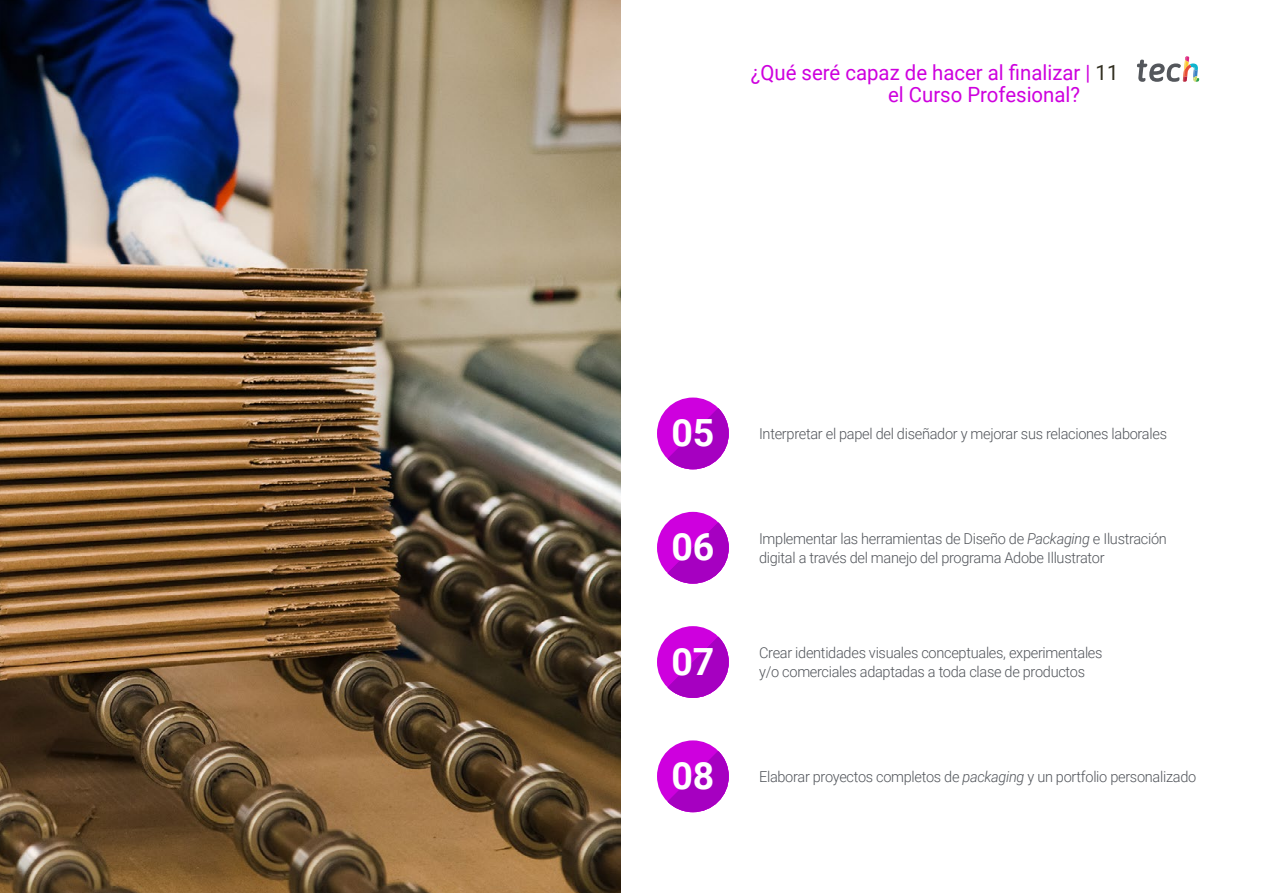
<style>
.page{position:relative;width:1263px;height:893px;background:#fff}
.page>*{position:absolute;margin:0;border:0;box-sizing:border-box;transform-origin:0 0}
.t1{font:700 37.5px "Roboto";color:#fff}
.t2{font:21px/22.5px "Roboto";color:#ce00de}
.t3{font:300 15px/19.5px "Roboto";letter-spacing:-.02em;color:#52555b}
.s1{color:#312e20}
.s2{font-style:italic}
</style>
<div class="page">
<img style="left:0;top:0;width:621px;height:893px">
<svg style="left:1137px;top:56px;width:62px;height:26px"></svg>
<div style="left:657px;top:512px;width:72px;height:72px;background:#ce00de;border-radius:50%"></div>
<svg style="left:667px;top:522px;width:62px;height:62px"></svg>
<div style="left:657px;top:740px;width:72px;height:72px;background:#ce00de;border-radius:50%"></div>
<svg style="left:667px;top:751px;width:62px;height:61px"></svg>
<div style="left:657px;top:626px;width:72px;height:72px;background:#ce00de;border-radius:50%"></div>
<svg style="left:667px;top:637px;width:62px;height:61px"></svg>
<div style="left:657px;top:398px;width:72px;height:71px;background:#ce00de;border-radius:50%"></div>
<svg style="left:667px;top:408px;width:62px;height:61px"></svg>
<h2 class="t2" style="left:888px;top:60px;width:232px;text-indent:-137px">¿Qué seré capaz de hacer al finalizar | <span class="s1">11 </span>el Curso Profesional?</h2>
<h1 class="t1" style="left:671px;top:407px;width:45px">05</h1>
<p class="t3" style="left:759px;top:423px;width:409px">Interpretar el papel del diseñador y mejorar sus relaciones laborales</p>
<h1 class="t1" style="left:671px;top:521px;width:45px">06</h1>
<p class="t3" style="left:759px;top:528px;width:409px">Implementar las herramientas de Diseño de <span class="s2">Packaging</span> e Ilustración digital a través del manejo del programa Adobe Illustrator</p>
<h1 class="t1" style="left:671px;top:635px;width:45px">07</h1>
<p class="t3" style="left:759px;top:642px;width:345px">Crear identidades visuales conceptuales, experimentales y/o comerciales adaptadas a toda clase de productos</p>
<h1 class="t1" style="left:671px;top:749px;width:45px">08</h1>
<p class="t3" style="left:759px;top:766px;width:439px">Elaborar proyectos completos de <span class="s2">packaging</span> y un portfolio personalizado</p>
</div>
